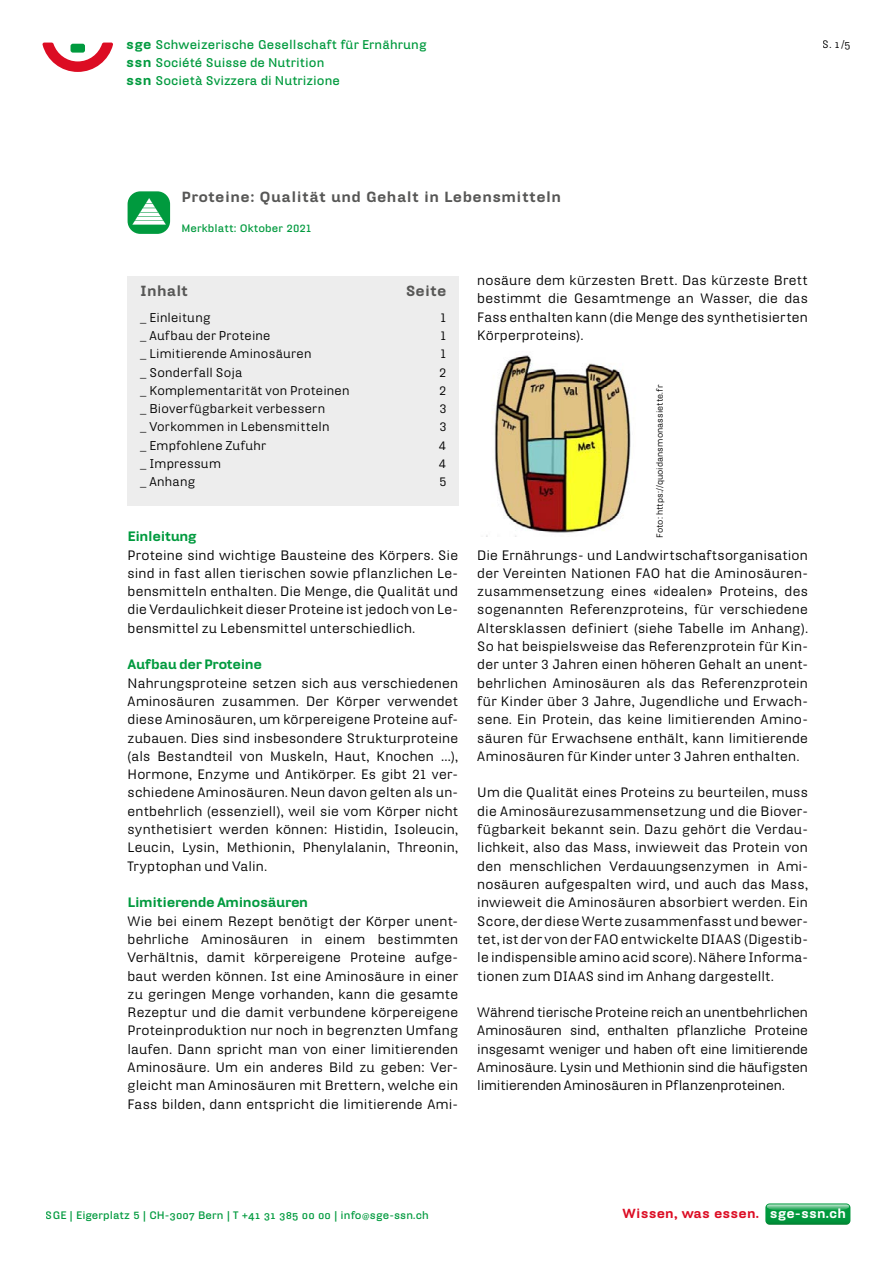
<style>
.page{position:relative;width:893px;height:1263px;background:#fff}
.page>*{position:absolute;margin:0;border:0;box-sizing:border-box;transform-origin:0 0}
.t1{font:900 14.25px "Hydra Text";letter-spacing:.03em;color:#575756}
.t2{font:13.2px/18.3px "Hydra Text";letter-spacing:.015em;color:#000;text-align:justify}
.t3{font:900 13.2px "Hydra Text";letter-spacing:-.03em;color:#009a3e}
.t4{font:900 12.75px "Hydra Text";letter-spacing:.01em;color:#dc0c23}
.t5{font:12.3px "Hydra Text";letter-spacing:.02em;color:#000}
.t6{font:700 12.3px/18px "Hydra Text";letter-spacing:.005em;color:#009a3e}
.t7{font:700 10.5px "Hydra Text";letter-spacing:.01em;color:#009a3e}
.t8{font:10.5px "Hydra Text";color:#000}
.t9{font:8.55px "Hydra Text";letter-spacing:.01em;color:#000}
.s1{font-weight:900;font-size:13.05px}
.s2{font-family:"Hydra Text Regular Expert"}
.s3{font-family:"Hydra Text Bold Expert";font-weight:400}
.s4{font-weight:400}
.s5{color:#fff}
</style>
<div class="page">
<svg style="left:43px;top:43px;width:70px;height:29px"></svg>
<svg style="left:765px;top:1203px;width:85px;height:22px;background:#24a456"></svg>
<div style="left:128px;top:276px;width:331px;height:230px;background:#ededed"></div>
<div style="left:128px;top:191px;width:42px;height:43px;background:#009a3e;border-radius:13px"></div>
<svg style="left:132px;top:198px;width:34px;height:27px"></svg>
<img style="left:486px;top:355px;width:145px;height:182px">
<p class="t6" style="left:126px;top:35px;width:302px"><span class="s1">sge</span> Schweizerische Gesellschaft für Ernährung <span class="s1">ssn</span> Société Suisse de Nutrition<br><span class="s1">ssn</span> Società Svizzera di Nutrizione</p>
<p class="t8" style="left:823px;top:38px;width:29px">S. <span class="s2">1</span> /<span class="s2">5</span></p>
<p class="t1" style="left:182px;top:188px;width:381px">Proteine: Qualität und Gehalt in Lebensmitteln</p>
<p class="t7" style="left:182px;top:221px;width:131px">Merkblatt: Oktober 2021</p>
<p class="t1" style="left:140px;top:281px;width:49px">Inhalt</p>
<p class="t1" style="left:406px;top:281px;width:42px">Seite</p>
<p class="t5" style="left:140px;top:309px;width:72px">_ Einleitung</p>
<p class="t5" style="left:441px;top:309px;width:7px">1</p>
<p class="t5" style="left:140px;top:327px;width:132px">_ Aufbau der Proteine</p>
<p class="t5" style="left:441px;top:327px;width:7px">1</p>
<p class="t5" style="left:140px;top:346px;width:173px">_ Limitierende Aminosäuren</p>
<p class="t5" style="left:441px;top:346px;width:7px">1</p>
<p class="t5" style="left:140px;top:364px;width:103px">_ Sonderfall Soja</p>
<p class="t5" style="left:439px;top:364px;width:9px">2</p>
<p class="t5" style="left:140px;top:382px;width:211px">_ Komplementarität von Proteinen</p>
<p class="t5" style="left:439px;top:382px;width:9px">2</p>
<p class="t5" style="left:140px;top:401px;width:186px">_ Bioverfügbarkeit verbessern</p>
<p class="t5" style="left:439px;top:401px;width:9px">3</p>
<p class="t5" style="left:140px;top:419px;width:191px">_ Vorkommen in Lebensmitteln</p>
<p class="t5" style="left:439px;top:419px;width:9px">3</p>
<p class="t5" style="left:140px;top:437px;width:127px">_ Empfohlene Zufuhr</p>
<p class="t5" style="left:439px;top:437px;width:9px">4</p>
<p class="t5" style="left:140px;top:456px;width:82px">_ Impressum</p>
<p class="t5" style="left:439px;top:456px;width:9px">4</p>
<p class="t5" style="left:140px;top:474px;width:57px">_ Anhang</p>
<p class="t5" style="left:439px;top:474px;width:9px">5</p>
<p class="t3" style="left:128px;top:528px;width:71px">Einleitung</p>
<p class="t2" style="left:128px;top:545px;width:332px">Proteine sind wichtige Bausteine des Körpers. Sie sind in fast allen tierischen sowie pflanzlichen Le&shy;bensmitteln enthalten. Die Menge, die Qualität und die Verdaulichkeit dieser Proteine ist jedoch von Le&shy;bensmittel zu Lebensmittel unterschiedlich.</p>
<p class="t3" style="left:128px;top:656px;width:136px">Aufbau der Proteine</p>
<p class="t2" style="left:128px;top:673px;width:332px">Nahrungsproteine setzen sich aus verschiedenen Aminosäuren zusammen. Der Körper verwendet diese Aminosäuren, um körpereigene Proteine auf&shy;zubauen. Dies sind insbesondere Strukturproteine (als Bestandteil von Muskeln, Haut, Knochen …), Hormone, Enzyme und Antikörper. Es gibt 21 ver&shy;schiedene Aminosäuren. Neun davon gelten als un&shy;entbehrlich (essenziell), weil sie vom Körper nicht synthetisiert werden können: Histidin, Isoleucin, Leucin, Lysin, Methionin, Phenylalanin, Threonin, Tryptophan und Valin.</p>
<p class="t3" style="left:128px;top:894px;width:182px">Limitierende Aminosäuren</p>
<p class="t2" style="left:128px;top:911px;width:332px">Wie bei einem Rezept benötigt der Körper unent&shy;behrliche Aminosäuren in einem bestimmten Verhältnis, damit körpereigene Proteine aufge&shy;baut werden können. Ist eine Aminosäure in einer zu geringen Menge vorhanden, kann die gesamte Rezeptur und die damit verbundene körpereigene Proteinproduktion nur noch in begrenzten Umfang laufen. Dann spricht man von einer limitierenden Aminosäure. Um ein anderes Bild zu geben: Ver&shy;gleicht man Aminosäuren mit Brettern, welche ein Fass bilden, dann entspricht die limitierende Ami-</p>
<p class="t2" style="left:477px;top:271px;width:332px">nosäure dem kürzesten Brett. Das kürzeste Brett bestimmt die Gesamtmenge an Wasser, die das Fass enthalten kann (die Menge des synthetisierten Körperproteins).</p>
<p class="t9" style="left:654px;top:537px;width:154px;rotate:-90deg">Foto: https://quoidansmonassiette.fr</p>
<p class="t2" style="left:477px;top:545px;width:332px">Die Ernährungs- und Landwirtschaftsorganisation der Vereinten Nationen FAO hat die Aminosäuren&shy;zusammensetzung eines «idealen» Proteins, des sogenannten Referenzproteins, für verschiedene Altersklassen definiert (siehe Tabelle im Anhang).<br>So hat beispielsweise das Referenzprotein für Kin&shy;der unter 3 Jahren einen höheren Gehalt an unent&shy;behrlichen Aminosäuren als das Referenzprotein für Kinder über 3 Jahre, Jugendliche und Erwach&shy;sene. Ein Protein, das keine limitierenden Amino&shy;säuren für Erwachsene enthält, kann limitierende Aminosäuren für Kinder unter 3 Jahren enthalten.</p>
<p class="t2" style="left:477px;top:783px;width:332px">Um die Qualität eines Proteins zu beurteilen, muss die Aminosäurezusammensetzung und die Biover&shy;fügbarkeit bekannt sein. Dazu gehört die Verdau&shy;lichkeit, also das Mass, inwieweit das Protein von den menschlichen Verdauungsenzymen in Ami&shy;nosäuren aufgespalten wird, und auch das Mass, inwieweit die Aminosäuren absorbiert werden. Ein Score, der diese Werte zusammenfasst und bewer&shy;tet, ist der von der FAO entwickelte DIAAS (Digestib&shy;le indispensible amino acid score). Nähere Informa&shy;tionen zum DIAAS sind im Anhang dargestellt.</p>
<p class="t2" style="left:477px;top:1003px;width:332px">Während tierische Proteine reich an unentbehrlichen Aminosäuren sind, enthalten pflanzliche Proteine insgesamt weniger und haben oft eine limitierende Aminosäure. Lysin und Methionin sind die häufigsten limitierenden Aminosäuren in Pflanzenproteinen.</p>
<p class="t7" style="left:46px;top:1208px;width:385px">SGE | Eigerplatz 5 | CH-<span class="s3">3007</span> Bern | T +<span class="s3">41 31 385 00 00</span> | info<span class="s4">@</span>sge-ssn.ch</p>
<p class="t4" style="left:623px;top:1205px;width:225px">Wissen, was essen. <span class="s5">sge-ssn.ch</span></p>
</div>
